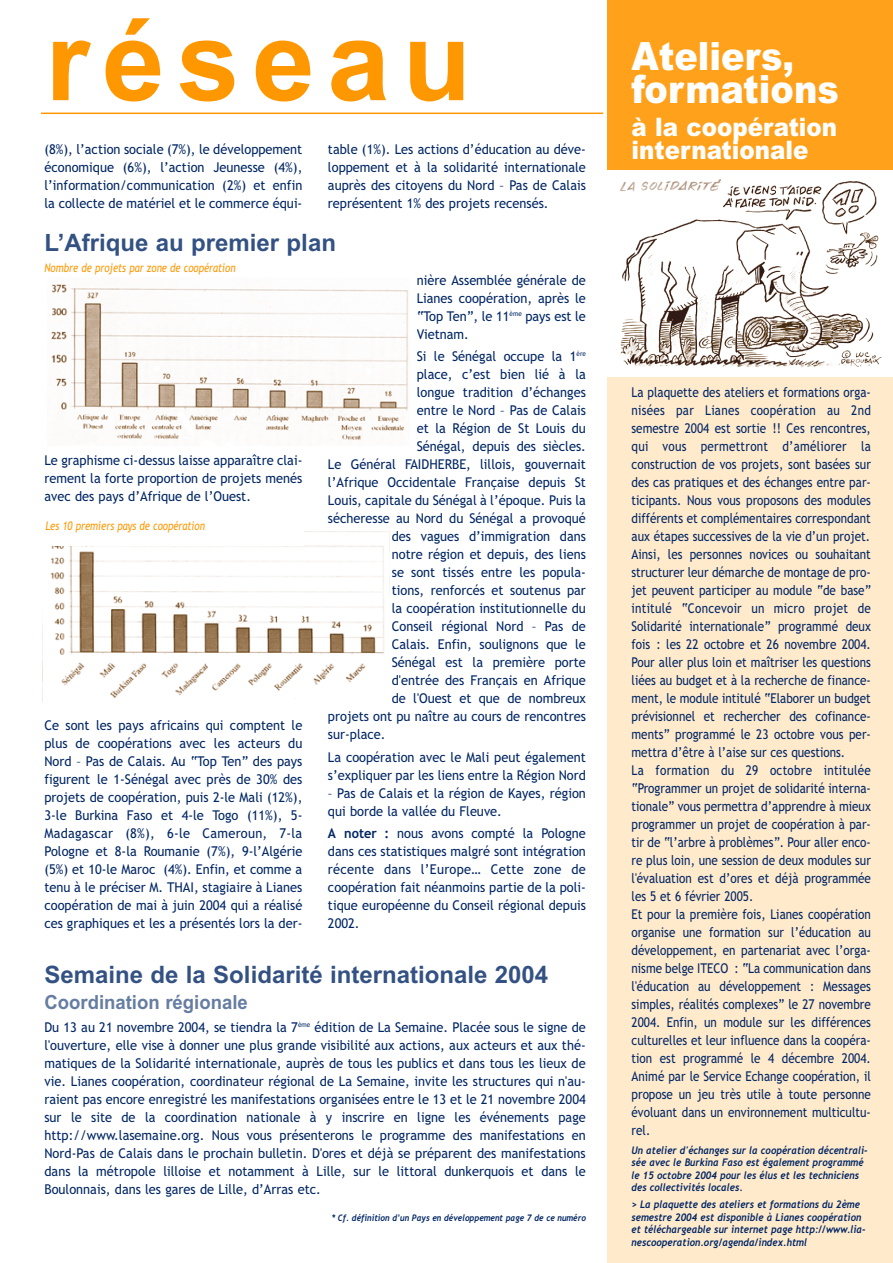
<style>
.page{position:relative;width:893px;height:1263px;background:#fff}
.page>*{position:absolute;margin:0;border:0;box-sizing:border-box;transform-origin:0 0}
.t1{font:700 112.5px "Arial";letter-spacing:.11em;color:#ff9700}
.t2{font:900 39px/33px "Arial";color:#fff;scale:.9 1}
.t3{font:900 25.5px/22.5px "Arial";color:#fff;scale:.9 1}
.t4{font:700 24px "Arial";color:#335283}
.t5{font:700 19.5px "Arial";color:#667da2;scale:.95 1}
.t6{font:13.5px/18px "Trebuchet MS";color:#002664;text-align:justify;scale:.95 1}
.t7{font:13.5px/18px "Trebuchet MS";color:#002664;scale:.87 1}
.t8{font:italic 12px "Trebuchet MS";color:#ff9700;scale:.8 1}
.t9{font:italic 700 10.5px/12.6px "Trebuchet";color:#002664;scale:.9 1}
.t10{font:italic 700 9px "Trebuchet";color:#002664;scale:.9 1}
.s1{font-weight:700}
</style>
<div class="page">
<div style="left:607px;top:0;width:285px;height:1263px;background:#ffeacc"></div>
<div style="left:607px;top:0;width:285px;height:172px;background:#ffa11a"></div>
<hr style="left:41px;top:113px;width:562px;height:1px;background:#ff9700">
<img style="left:51px;top:531px;width:339px;height:167px">
<img style="left:51px;top:284px;width:357px;height:159px">
<div style="left:44px;top:520px;width:260px;height:26px;background:#fff"></div>
<div style="left:597px;top:170px;width:295px;height:207px;background:#fff"></div>
<img style="left:620px;top:179px;width:262px;height:188px">
<h1 class="t1" style="left:46px;top:20px;width:427px">réseau</h1>
<p class="t6" style="left:44px;top:142px;width:273px">(8%), l’action sociale (7%), le développement économique (6%), l’action Jeunesse (4%), l’information/communication (2%) et enfin la collecte de matériel et le commerce équi-</p>
<p class="t6" style="left:328px;top:142px;width:273px">table (1%). Les actions d’éducation au déve&shy;loppement et à la solidarité internationale auprès des citoyens du Nord – Pas de Calais représentent 1% des projets recensés.</p>
<h3 class="t4" style="left:44px;top:234px;width:293px">L’Afrique au premier plan</h3>
<p class="t8" style="left:44px;top:264px;width:240px">Nombre de projets par zone de coopération</p>
<p class="t6" style="left:44px;top:452px;width:273px">Le graphisme ci-dessus laisse apparaître clai&shy;rement la forte proportion de projets menés avec des pays d’Afrique de l’Ouest.</p>
<p class="t8" style="left:45px;top:522px;width:201px">Les 10 premiers pays de coopération</p>
<p class="t6" style="left:44px;top:718px;width:273px">Ce sont les pays africains qui comptent le plus de coopérations avec les acteurs du Nord – Pas de Calais. Au “Top Ten” des pays figurent le 1-Sénégal avec près de 30% des projets de coopération, puis 2-le Mali (12%), 3-le Burkina Faso et 4-le Togo (11%), 5- Madagascar (8%), 6-le Cameroun, 7-la Pologne et 8-la Roumanie (7%), 9-l’Algérie (5%) et 10-le Maroc (4%). Enfin, et comme a tenu à le préciser M. THAI, stagiaire à Lianes coopération de mai à juin 2004 qui a réalisé ces graphiques et les a présentés lors la der-</p>
<p class="t6" style="left:417px;top:272px;width:180px">nière Assemblée générale de Lianes coopération, après le “Top Ten”, le 11<sup>ème</sup> pays est le Vietnam.</p>
<p class="t6" style="left:417px;top:349px;width:180px">Si le Sénégal occupe la 1<sup>ère</sup></p>
<p class="t6" style="left:417px;top:367px;width:180px">place, c’est bien lié à la</p>
<p class="t6" style="left:417px;top:385px;width:180px">longue tradition d’échanges</p>
<p class="t6" style="left:417px;top:403px;width:180px">entre le Nord – Pas de Calais</p>
<p class="t6" style="left:417px;top:421px;width:180px">et la Région de St Louis du</p>
<p class="t6" style="left:417px;top:439px;width:180px">Sénégal, depuis des siècles.</p>
<p class="t6" style="left:328px;top:457px;width:273px">Le Général FAIDHERBE, lillois, gouvernait</p>
<p class="t6" style="left:328px;top:475px;width:273px">l’Afrique Occidentale Française depuis St</p>
<p class="t6" style="left:328px;top:493px;width:273px">Louis, capitale du Sénégal à l’époque. Puis la</p>
<p class="t6" style="left:328px;top:511px;width:273px">sécheresse au Nord du Sénégal a provoqué</p>
<p class="t6" style="left:392px;top:529px;width:206px">des vagues d’immigration dans</p>
<p class="t6" style="left:392px;top:547px;width:206px">notre région et depuis, des liens</p>
<p class="t6" style="left:392px;top:565px;width:206px">se sont tissés entre les popula-</p>
<p class="t6" style="left:392px;top:583px;width:206px">tions, renforcés et soutenus par</p>
<p class="t6" style="left:392px;top:601px;width:206px">la coopération institutionnelle du</p>
<p class="t6" style="left:392px;top:619px;width:206px">Conseil régional Nord – Pas de</p>
<p class="t6" style="left:392px;top:637px;width:206px">Calais. Enfin, soulignons que le</p>
<p class="t6" style="left:392px;top:655px;width:206px">Sénégal est la première porte</p>
<p class="t6" style="left:392px;top:673px;width:206px">d'entrée des Français en Afrique</p>
<p class="t6" style="left:392px;top:691px;width:206px">de l'Ouest et que de nombreux</p>
<p class="t6" style="left:328px;top:709px;width:273px">projets ont pu naître au cours de rencontres</p>
<p class="t6" style="left:328px;top:727px;width:62px">sur-place.</p>
<p class="t6" style="left:328px;top:749px;width:273px">La coopération avec le Mali peut également s’expliquer par les liens entre la Région Nord</p>
<p class="t6" style="left:328px;top:785px;width:273px">– Pas de Calais et la région de Kayes, région qui borde la vallée du Fleuve.</p>
<p class="t6" style="left:328px;top:826px;width:273px"><span class="s1">A noter :</span> nous avons compté la Pologne dans ces statistiques malgré sont intégration récente dans l’Europe… Cette zone de coopération fait néanmoins partie de la poli&shy;tique européenne du Conseil régional depuis 2002.</p>
<h3 class="t4" style="left:44px;top:966px;width:505px">Semaine de la Solidarité internationale 2004</h3>
<h3 class="t5" style="left:44px;top:995px;width:215px">Coordination régionale</h3>
<p class="t6" style="left:44px;top:1019px;width:571px">Du 13 au 21 novembre 2004, se tiendra la 7<sup>ème</sup> édition de La Semaine. Placée sous le signe de l'ouverture, elle vise à donner une plus grande visibilité aux actions, aux acteurs et aux thé&shy;matiques de la Solidarité internationale, auprès de tous les publics et dans tous les lieux de vie. Lianes coopération, coordinateur régional de La Semaine, invite les structures qui n'au&shy;raient pas encore enregistré les manifestations organisées entre le 13 et le 21 novembre 2004 sur le site de la coordination nationale à y inscrire en ligne les événements page http://www.lasemaine.org. Nous vous présenterons le programme des manifestations en Nord-Pas de Calais dans le prochain bulletin. D'ores et déjà se préparent des manifestations dans la métropole lilloise et notamment à Lille, sur le littoral dunkerquois et dans le Boulonnais, dans les gares de Lille, d’Arras etc.</p>
<p class="t10" style="left:332px;top:1214px;width:284px">* Cf. définition d’un Pays en développement page 7 de ce numéro</p>
<h2 class="t2" style="left:631px;top:44px;width:232px">Ateliers, formations</h2>
<h3 class="t3" style="left:631px;top:119px;width:230px">à la coopération internationale</h3>
<p class="t7" style="left:631px;top:385px;width:277px">La plaquette des ateliers et formations orga&shy;nisées par Lianes coopération au 2nd semestre 2004 est sortie !! Ces rencontres, qui vous permettront d’améliorer la construction de vos projets, sont basées sur des cas pratiques et des échanges entre par&shy;ticipants. Nous vous proposons des modules différents et complémentaires correspondant aux étapes successives de la vie d’un projet.<br>Ainsi, les personnes novices ou souhaitant structurer leur démarche de montage de pro&shy;jet peuvent participer au module “de base” intitulé “Concevoir un micro projet de Solidarité internationale” programmé deux fois : les 22 octobre et 26 novembre 2004.<br>Pour aller plus loin et maîtriser les questions liées au budget et à la recherche de finance&shy;ment, le module intitulé “Elaborer un budget prévisionnel et rechercher des cofinance&shy;ments” programmé le 23 octobre vous per&shy;mettra d’être à l’aise sur ces questions.<br>La formation du 29 octobre intitulée “Programmer un projet de solidarité interna&shy;tionale” vous permettra d’apprendre à mieux programmer un projet de coopération à par&shy;tir de “l’arbre à problèmes”. Pour aller enco&shy;re plus loin, une session de deux modules sur l'évaluation est d’ores et déjà programmée les 5 et 6 février 2005.<br>Et pour la première fois, Lianes coopération organise une formation sur l’éducation au développement, en partenariat avec l’orga&shy;nisme belge ITECO : “La communication dans l'éducation au développement : Messages simples, réalités complexes” le 27 novembre 2004. Enfin, un module sur les différences culturelles et leur influence dans la coopéra&shy;tion est programmé le 4 décembre 2004.<br>Animé par le Service Echange coopération, il propose un jeu très utile à toute personne évoluant dans un environnement multicultu&shy;rel.</p>
<p class="t9" style="left:631px;top:1144px;width:264px">Un atelier d'échanges sur la coopération décentrali&shy;sée avec le Burkina Faso est également programmé le 15 octobre 2004 pour les élus et les techniciens des collectivités locales.</p>
<p class="t9" style="left:631px;top:1199px;width:262px">&gt; La plaquette des ateliers et formations du 2ème semestre 2004 est disponible à Lianes coopération et téléchargeable sur internet page http://www.lia&shy;nescooperation.org/agenda/index.html</p>
</div>
